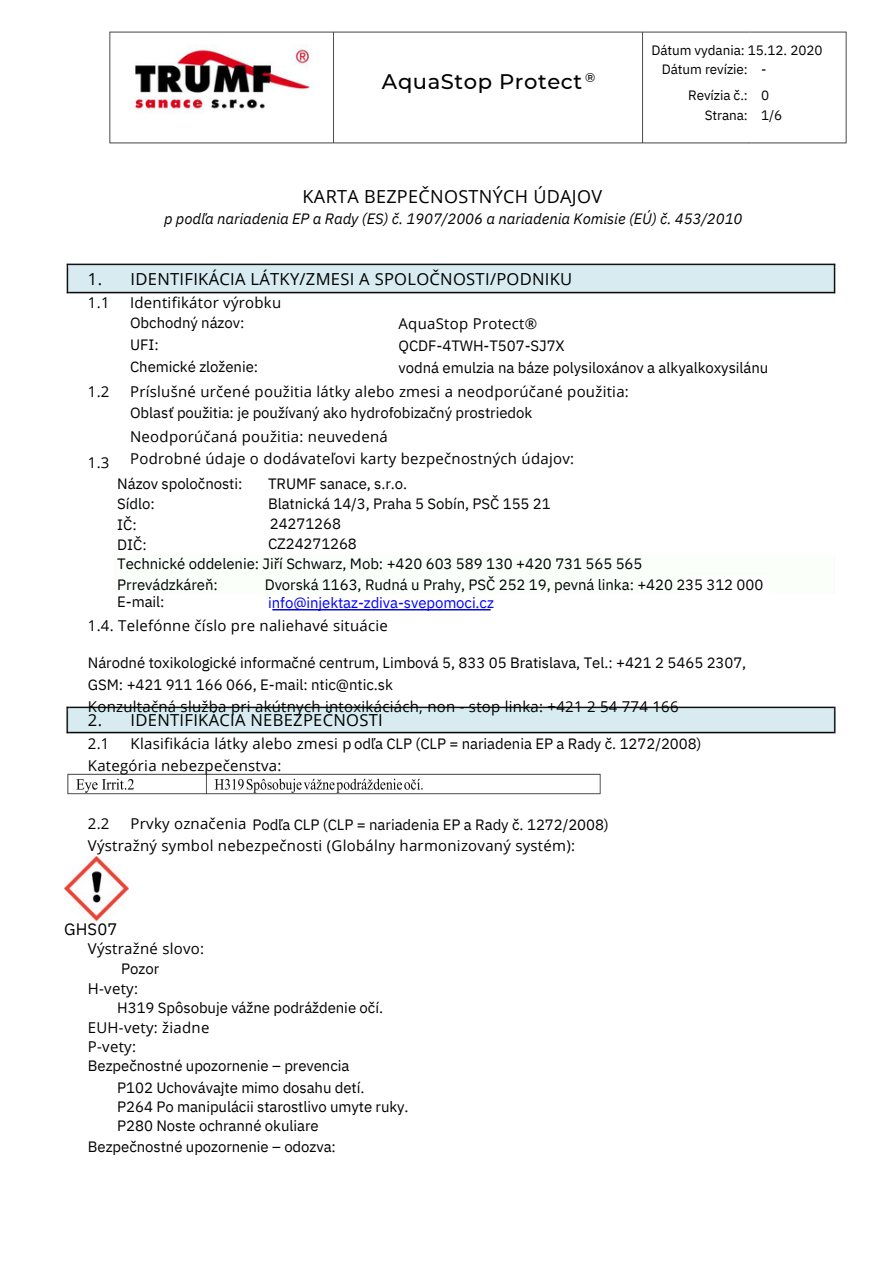
<style>
.page{position:relative;width:894px;height:1264px;background:#fff}
.page>*{position:absolute;margin:0;border:0;box-sizing:border-box;transform-origin:0 0}
.t1{font:500 21px "Montserrat";letter-spacing:.03em;color:#000}
.t2{font:18px "Open Sans";letter-spacing:.02em;color:#000}
.t3{font:16.5px "Open Sans";letter-spacing:.02em;color:#000}
.t4{font:16.5px "IBM Plex Sans";letter-spacing:.005em;color:#000}
.t5{font:15px/21.9px "IBM Plex Sans";letter-spacing:-.005em;color:#000}
.t6{font:15px/21.3px "Open Sans";letter-spacing:.02em;color:#000}
.t7{font:15px/20.2px "IBM Plex Sans";letter-spacing:-.005em;color:#000003}
.t8{font:italic 15px "IBM Plex Sans";letter-spacing:-.005em;color:#000}
.t9{font:15px "IBM Plex Sans";letter-spacing:-.005em;color:#00f}
.t10{font:13.5px "IBM Plex Sans";letter-spacing:-.005em;color:#000}
.t11{font:500 12.75px "Montserrat";color:#000}
.s1{font-family:"Open Sans"}
.s2{font-family:"IBM Plex Sans"}
.s3{color:#000003}
.s4{color:#000}
.s5{color:#000002}
</style>
<div class="page">
<img style="left:109px;top:31px;width:738px;height:113px">
<img style="left:118px;top:45px;width:209px;height:68px">
<img style="left:272px;top:609px;width:219px;height:1px">
<img style="left:66px;top:263px;width:770px;height:31px">
<img style="left:66px;top:706px;width:770px;height:28px">
<img style="left:64px;top:856px;width:64px;height:64px">
<img style="left:67px;top:773px;width:534px;height:22px">
<p class="t1" style="left:382px;top:69px;width:202px">AquaStop Protect</p>
<p class="t11" style="left:585px;top:70px;width:12px">®</p>
<h1 class="t10" style="left:651px;top:42px;width:173px">Dátum vydania: 15.12. 2020</h1>
<p class="t10" style="left:661px;top:60px;width:87px">Dátum revízie:</p>
<p class="t10" style="left:688px;top:86px;width:61px">Revízia č.:</p>
<p class="t10" style="left:704px;top:106px;width:45px">Strana:</p>
<p class="t10" style="left:760px;top:60px;width:7px">-</p>
<p class="t10" style="left:760px;top:86px;width:10px">0</p>
<p class="t10" style="left:760px;top:106px;width:23px">1/6</p>
<h3 class="t3" style="left:88px;top:267px;width:16px">1.</h3>
<h3 class="t2" style="left:302px;top:183px;width:301px">KARTA BEZPEČNOSTNÝCH ÚDAJOV</h3>
<h3 class="t8" style="left:164px;top:208px;width:580px">p podľa nariadenia EP a Rady (ES) č. 1907/2006 a nariadenia Komisie (EÚ) č. 453/2010</h3>
<p class="t3" style="left:131px;top:267px;width:443px">IDENTIFIKÁCIA LÁTKY/ZMESI A SPOLOČNOSTI/PODNIKU</p>
<p class="t6" style="left:88px;top:292px;width:23px">1.1</p>
<p class="t5" style="left:130px;top:292px;width:153px;line-height:21.3px"><span class="s1">Identifikátor výrobku<br></span>Obchodný názov:<br>UFI:<br>Chemické zloženie:</p>
<p class="t5" style="left:398px;top:313px;width:371px"><span class="s1">AquaStop Protect®<br></span>QCDF-4TWH-T507-SJ7X<br>vodná emulzia na báze polysiloxánov a alkyalkoxysilánu</p>
<p class="t6" style="left:88px;top:380px;width:23px">1.2</p>
<h3 class="t6" style="left:130px;top:380px;width:500px">Príslušné určené použitia látky alebo zmesi a neodporúčané použitia:<br><span class="s2">Oblasť použitia: je používaný ako hydrofobizačný prostriedok</span></h3>
<h3 class="t6" style="left:130px;top:425px;width:259px">Neodporúčaná použitia: neuvedená</h3>
<h2 class="t6" style="left:88px;top:451px;width:23px">1.3</h2>
<h3 class="t6" style="left:130px;top:448px;width:445px">Podrobné údaje o dodávateľovi karty bezpečnostných údajov:</h3>
<h3 class="t5" style="left:117px;top:473px;width:127px;line-height:20.2px">Názov spoločnosti:<br><span class="s3">Sídlo:<br></span>IČ:<br>DIČ:</h3>
<h3 class="t7" style="left:268px;top:473px;width:284px"><span class="s4">TRUMF sanace, s.r.o.<br></span>Blatnická 14/3, Praha 5 Sobín<span class="s5">, PSČ</span> 155 21</h3>
<h3 class="t5" style="left:270px;top:512px;width:73px">24271268</h3>
<h3 class="t5" style="left:268px;top:532px;width:90px">CZ24271268</h3>
<p class="t7" style="left:117px;top:553px;width:526px">Technické oddelenie: Jiří Schwarz, Mob: +420 603 589 130 +420 731 565 565</p>
<h3 class="t7" style="left:117px;top:576px;width:102px;line-height:16.8px">Prrevádzkáreň:<br><span class="s4">E-mail:</span></h3>
<h3 class="t7" style="left:265px;top:574px;width:500px">Dvorská 1163, Rudná u Prahy, PSČ 252 19, pevná linka: +420 <span class="s4">235 312 000</span></h3>
<h3 class="t9" style="left:268px;top:592px;width:227px">info@injektaz-zdiva-svepomoci.cz</h3>
<h3 class="t6" style="left:88px;top:614px;width:301px">1.4. Telefónne číslo pre naliehavé situácie</h3>
<h3 class="t5" style="left:88px;top:651px;width:659px">Národné toxikologické informačné centrum, Limbová 5, 833 05 Bratislava, Tel.: +421 2 5465 2307,<br>GSM: +421 911 166 066, E-mail: ntic@ntic.sk<br><span class="s1">Konzultačná služba pri akútnych intoxikáciách, non - stop linka: +421 2 54 774 166</span></h3>
<h3 class="t3" style="left:88px;top:708px;width:16px">2.</h3>
<h3 class="t3" style="left:131px;top:708px;width:254px">IDENTIFIKÁCIA NEBEZPEČNOSTI</h3>
<h3 class="t6" style="left:88px;top:732px;width:23px">2.1</h3>
<p class="t5" style="left:131px;top:732px;width:572px"><span class="s1">Klasifikácia látky alebo zmesi p</span> odľa CLP (CLP = nariadenia EP a Rady č. 1272/2008)</p>
<h3 class="t6" style="left:88px;top:754px;width:195px">Kategória nebezpečenstva:</h3>
<h2 class="t6" style="left:88px;top:813px;width:23px">2.2</h2>
<h3 class="t5" style="left:131px;top:813px;width:479px"><span class="s1">Prvky označenia</span> Podľa CLP (CLP = nariadenia EP a Rady č. 1272/2008)</h3>
<h3 class="t6" style="left:88px;top:834px;width:488px">Výstražný symbol nebezpečnosti (Globálny harmonizovaný systém):</h3>
<h3 class="t4" style="left:64px;top:918px;width:55px">GHS07</h3>
<h3 class="t6" style="left:88px;top:937px;width:118px">Výstražné slovo:</h3>
<h2 class="t5" style="left:121px;top:956px;width:39px">Pozor</h2>
<p class="t6" style="left:88px;top:977px;width:52px">H-vety:</p>
<h3 class="t5" style="left:117px;top:996px;width:267px">H319 Spôsobuje vážne podráždenie očí.</h3>
<h3 class="t5" style="left:88px;top:1017px;width:263px;line-height:19.2px"><span class="s1">EUH-vety: žiadne<br>P-vety:<br></span>Bezpečnostné upozornenie – prevencia</h3>
<h3 class="t5" style="left:117px;top:1077px;width:293px;line-height:19.2px">P102 Uchovávajte mimo dosahu detí.<br>P264 Po manipulácii starostlivo umyte ruky.<br>P280 Noste ochranné okuliare</h3>
<h3 class="t5" style="left:88px;top:1135px;width:249px">Bezpečnostné upozornenie – odozva:</h3>
</div>
